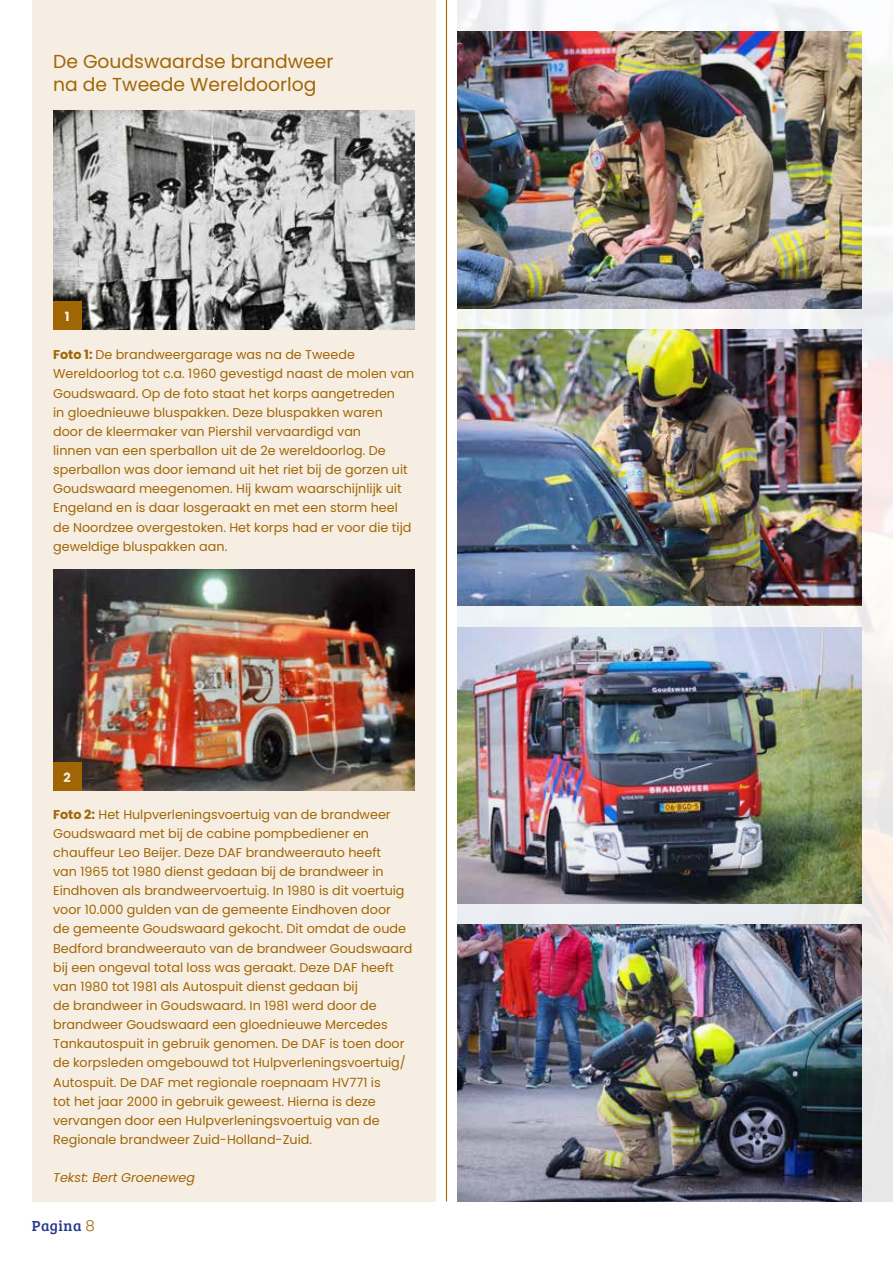
<style>
.page{position:relative;width:893px;height:1263px;background:#fff}
.page>*{position:absolute;margin:0;border:0;box-sizing:border-box;transform-origin:0 0}
.t1{font:18.75px/23.2px "Poppins";color:#a06606}
.t2{font:15px "Bree Serif";letter-spacing:.025em;color:#23378b}
.t3{font:12.75px/19.2px "Poppins";color:#a06606}
.t4{font:italic 12.75px "Poppins";color:#a06606}
.t5{font:700 12.75px "Poppins";color:#f7eee3}
.s1{font-weight:700}
.s2{font-family:"Poppins";font-weight:300;color:#a06606}
</style>
<div class="page">
<div style="left:32px;top:0;width:404px;height:1201px;background:#f7eee3"></div>
<img style="left:53px;top:111px;width:362px;height:219px">
<img style="left:53px;top:570px;width:362px;height:221px">
<hr style="left:446px;top:0;width:1px;height:1201px;background:#a06606">
<div style="left:53px;top:301px;width:28px;height:29px;background:#a06606"></div>
<div style="left:53px;top:763px;width:28px;height:28px;background:#a06606"></div>
<img style="left:457px;top:0;width:436px;height:1201px">
<h1 class="t1" style="left:53px;top:50px;width:282px">De Goudswaardse brandweer na de Tweede Wereldoorlog</h1>
<p class="t5" style="left:65px;top:309px;width:6px">1</p>
<p class="t3" style="left:53px;top:345px;width:363px"><span class="s1">Foto 1:</span> De brandweergarage was na de Tweede Wereldoorlog tot c.a. 1960 gevestigd naast de molen van Goudswaard. Op de foto staat het korps aangetreden<br>in gloednieuwe bluspakken. Deze bluspakken waren door de kleermaker van Piershil vervaardigd van<br>linnen van een sperballon uit de 2e wereldoorlog. De sperballon was door iemand uit het riet bij de gorzen uit Goudswaard meegenomen. Hij kwam waarschijnlijk uit Engeland en is daar losgeraakt en met een storm heel de Noordzee overgestoken. Het korps had er voor die tijd geweldige bluspakken aan.</p>
<p class="t5" style="left:64px;top:770px;width:9px">2</p>
<p class="t3" style="left:53px;top:805px;width:361px"><span class="s1">Foto 2:</span> Het Hulpverleningsvoertuig van de brandweer Goudswaard met bij de cabine pompbediener en chauffeur Leo Beijer. Deze DAF brandweerauto heeft<br>van 1965 tot 1980 dienst gedaan bij de brandweer in Eindhoven als brandweervoertuig. In 1980 is dit voertuig voor 10.000 gulden van de gemeente Eindhoven door<br>de gemeente Goudswaard gekocht. Dit omdat de oude Bedford brandweerauto van de brandweer Goudswaard bij een ongeval total loss was geraakt. Deze DAF heeft van 1980 tot 1981 als Autospuit dienst gedaan bij<br>de brandweer in Goudswaard. In 1981 werd door de brandweer Goudswaard een gloednieuwe Mercedes Tankautospuit in gebruik genomen. De DAF is toen door de korpsleden omgebouwd tot Hulpverleningsvoertuig/ Autospuit. De DAF met regionale roepnaam HV771 is<br>tot het jaar 2000 in gebruik geweest. Hierna is deze vervangen door een Hulpverleningsvoertuig van de Regionale brandweer Zuid-Holland-Zuid.</p>
<p class="t4" style="left:53px;top:1170px;width:143px">Tekst: Bert Groeneweg</p>
<p class="t2" style="left:32px;top:1215px;width:64px">Pagina <span class="s2">8</span></p>
</div>
